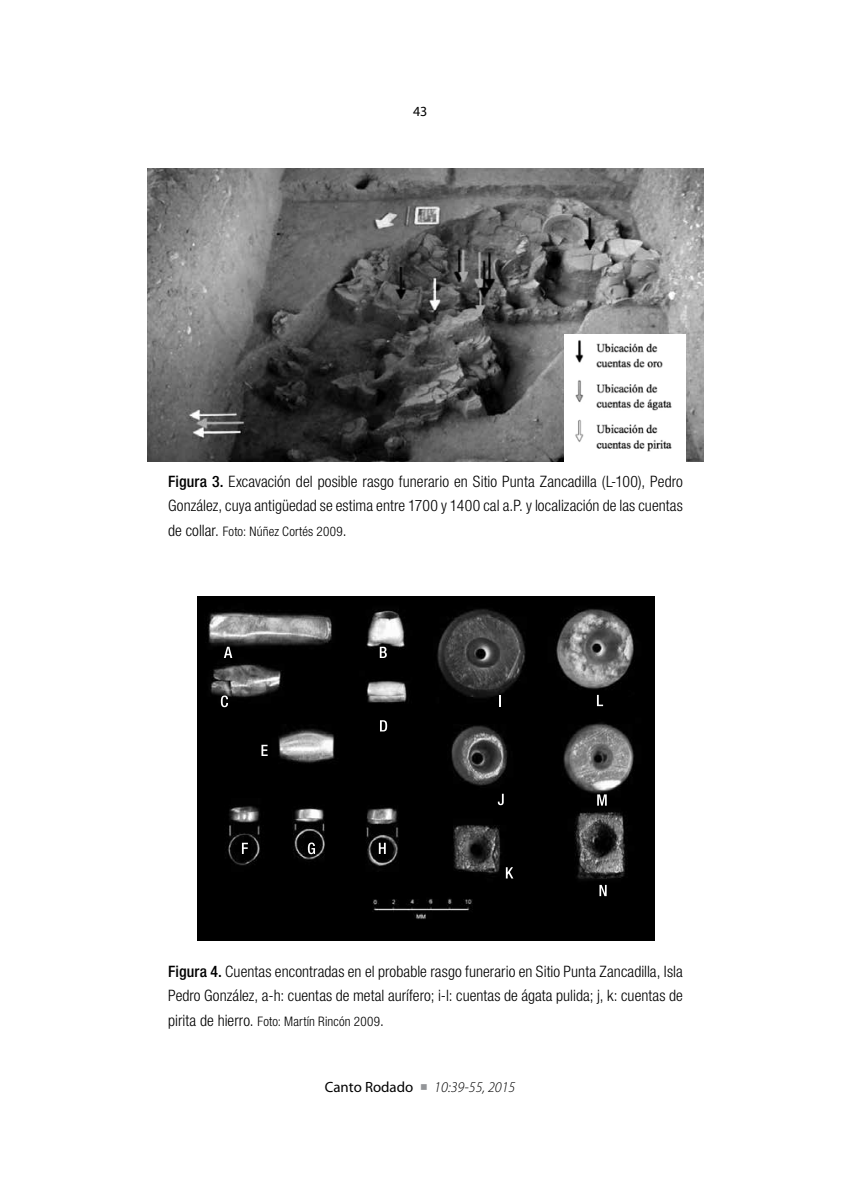
<style>
.page{position:relative;width:851px;height:1197px;background:#fff}
.page>*{position:absolute;margin:0;border:0;box-sizing:border-box;transform-origin:0 0}
.t1{font:300 condensed 15.75px/24.5px "Helvetica Neue LT Std";letter-spacing:.005em;color:#000}
.t2{font:italic 300 14.88px "Myriad Pro";color:#000}
.t3{font:14px "Myriad Pro";color:#000}
.t4{font:300 condensed 13.12px "Helvetica Neue LT Std";letter-spacing:.015em;color:#000}
.s1{font-weight:500}
.s2{font-size:15.75px}
.s3{font-weight:400;font-style:normal}
.s4{font-family:"Koz Go Pro";font-weight:800;font-style:normal;font-size:21px;color:#939598}
</style>
<div class="page">
<img style="left:147px;top:168px;width:557px;height:293px">
<div style="left:564px;top:334px;width:121px;height:128px;background:#fff"></div>
<img style="left:575px;top:340px;width:97px;height:112px">
<img style="left:198px;top:597px;width:456px;height:344px">
<svg style="left:224px;top:647px;width:8px;height:11px"></svg>
<svg style="left:380px;top:647px;width:7px;height:11px"></svg>
<svg style="left:597px;top:695px;width:6px;height:11px"></svg>
<svg style="left:597px;top:794px;width:9px;height:12px"></svg>
<svg style="left:599px;top:885px;width:7px;height:11px"></svg>
<svg style="left:498px;top:794px;width:5px;height:11px"></svg>
<svg style="left:506px;top:867px;width:7px;height:11px"></svg>
<svg style="left:221px;top:696px;width:7px;height:11px"></svg>
<svg style="left:380px;top:720px;width:7px;height:11px"></svg>
<svg style="left:261px;top:745px;width:7px;height:11px"></svg>
<svg style="left:242px;top:843px;width:6px;height:11px"></svg>
<svg style="left:379px;top:843px;width:7px;height:11px"></svg>
<svg style="left:308px;top:843px;width:7px;height:11px"></svg>
<p class="t3" style="left:413px;top:102px;width:16px">43</p>
<p class="t1" style="left:168px;top:469px;width:516px"><span class="s1">Figura 3.</span> Excavación del posible rasgo funerario en Sitio Punta Zancadilla (L-100), Pedro<br>González, cuya antigüedad se estima entre 1700 y 1400 cal a.P. y localización de las cuentas</p>
<p class="t4" style="left:168px;top:523px;width:180px"><span class="s2">de collar.</span> Foto: Núñez Cortés 2009<span class="s2">.</span></p>
<p class="t1" style="left:168px;top:959px;width:516px"><span class="s1">Figura 4.</span> Cuentas encontradas en el probable rasgo funerario en Sitio Punta Zancadilla, Isla<br>Pedro González, a-h: cuentas de metal aurífero; i-l: cuentas de ágata pulida; j, k: cuentas de</p>
<p class="t4" style="left:168px;top:1013px;width:217px"><span class="s2">pirita de hierro.</span> Foto: Martín Rincón 2009<span class="s2">.</span></p>
<p class="t2" style="left:325px;top:1079px;width:192px"><span class="s3">Canto Rodado</span><span class="s4">▪</span>10:39-55, 2015</p>
</div>
